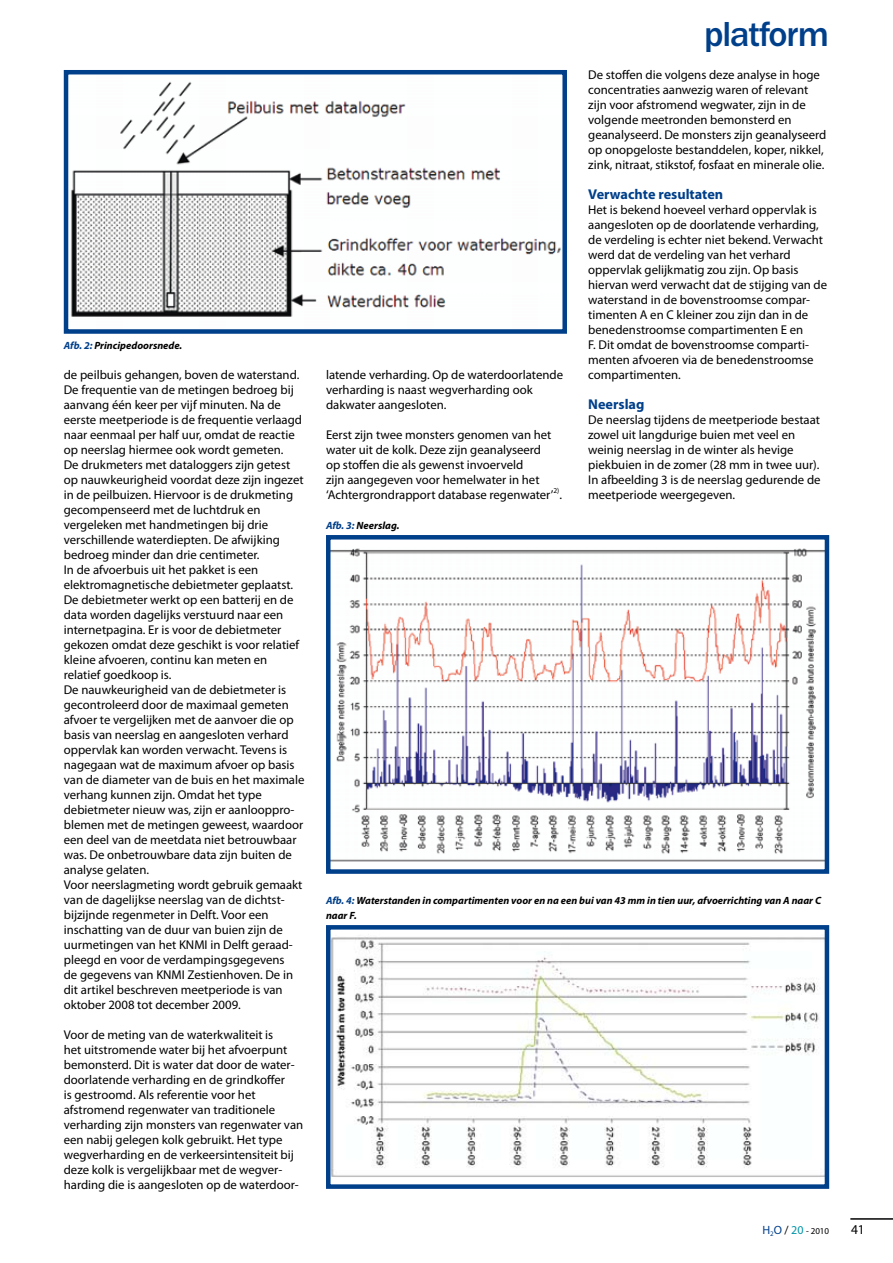
<style>
.page{position:relative;width:893px;height:1263px;background:#fff}
.page>*{position:absolute;margin:0;border:0;box-sizing:border-box;transform-origin:0 0}
.t1{font:500 36px "ITC Franklin Gothic Std";letter-spacing:-.03em;color:#003f8a}
.t2{font:700 14.25px "Myriad Pro";color:#003f8a}
.t3{font:13.5px "Myriad Pro";color:#000}
.t4{font:12.75px/15px "Myriad Pro";color:#000}
.t5{font:italic 700 10.5px/15px "Myriad Pro";color:#000}
.t6{font:9px "Myriad Pro";color:#000}
.s1{color:#003f8a}
.s2{font-size:12px;color:#003f8a}
.s3{font-size:12px}
.s4{font-size:12px;color:#0094a8}
</style>
<div class="page">
<hr style="left:850px;top:1219px;width:43px;height:1px;background:#000">
<img style="left:71px;top:82px;width:490px;height:235px">
<div style="left:64px;top:70px;width:503px;height:264px;border:4px solid #003f8a"></div>
<img style="left:331px;top:548px;width:493px;height:314px">
<div style="left:326px;top:535px;width:503px;height:339px;border:4px solid #003f8a"></div>
<img style="left:331px;top:934px;width:493px;height:243px">
<div style="left:326px;top:925px;width:503px;height:264px;border:4px solid #003f8a"></div>
<p class="t5" style="left:64px;top:338px;width:120px"><span class="s1">Afb. 2:</span> Principedoorsnede.</p>
<p class="t4" style="left:64px;top:367px;width:242px">de peilbuis gehangen, boven de waterstand.<br>De frequentie van de metingen bedroeg bij aanvang één keer per vijf minuten. Na de eerste meetperiode is de frequentie verlaagd naar eenmaal per half uur, omdat de reactie op neerslag hiermee ook wordt gemeten.<br>De drukmeters met dataloggers zijn getest op nauwkeurigheid voordat deze zijn ingezet in de peilbuizen. H iervoor is de drukmeting gecompenseerd met de luchtdruk en vergeleken met handmetingen bij drie verschillende waterdiepten. De afwijking bedroeg minder dan drie centimeter.<br>I n de afvoerbuis uit het pakket is een elektromagnetische debietmeter geplaatst.<br>De debietmeter werkt op een batterij en de data worden dagelijks verstuurd naar een internetpagina. Er is voor de debietmeter gekozen omdat deze geschikt is voor relatief kleine afvoeren, continu kan meten en relatief goedkoop is.<br>De nauwkeurigheid van de debietmeter is gecontroleerd door de maximaal gemeten afvoer te vergelijken met de aanvoer die op basis van neerslag en aangesloten verhard oppervlak kan worden verwacht. Tevens is nagegaan wat de maximum afvoer op basis van de diameter van de buis en het maximale verhang kunnen zijn. Omdat het type debietmeter nieuw was, zijn er aanlooppro&shy;blemen met de metingen geweest, waardoor een deel van de meetdata niet betrouwbaar was. De onbetrouwbare data zijn buiten de analyse gelaten.<br>Voor neerslagmeting wordt gebruik gemaakt van de dagelijkse neerslag van de dichtst&shy;bijzijnde regenmeter in Delft. Voor een inschatting van de duur van buien zijn de uurmetingen van het KNMI in Delft geraad&shy;pleegd en voor de verdampingsgegevens<br>de gegevens van KNMI Zestienhoven. De in dit artikel beschreven meetperiode is van oktober 2008 tot december 2009.</p>
<p class="t4" style="left:64px;top:1027px;width:241px">Voor de meting van de waterkwaliteit is<br>het uitstromende water bij het afvoerpunt bemonsterd. Dit is water dat door de water&shy;doorlatende verharding en de grindkoffer<br>is gestroomd. Als referentie voor het afstromend regenwater van traditionele verharding zijn monsters van regenwater van een nabij gelegen kolk gebruikt. Het type wegverharding en de verkeersintensiteit bij deze kolk is vergelijkbaar met de wegver&shy;harding die is aangesloten op de waterdoor-</p>
<p class="t4" style="left:326px;top:367px;width:239px">latende verharding. Op de waterdoorlatende verharding is naast wegverharding ook dakwater aangesloten.</p>
<p class="t4" style="left:326px;top:427px;width:238px">Eerst zijn twee monsters genomen van het water uit de kolk. Deze zijn geanalyseerd<br>op stoffen die als gewenst invoerveld<br>zijn aangegeven voor hemelwater in het ‘Achtergrondrapport database regenwater’<sup>2)</sup>.</p>
<p class="t5" style="left:326px;top:518px;width:75px"><span class="s1">Afb. 3:</span> Neerslag.</p>
<h1 class="t1" style="left:704px;top:14px;width:126px">platform</h1>
<p class="t4" style="left:588px;top:67px;width:240px">De stoffen die volgens deze analyse in hoge concentraties aanwezig waren of relevant zijn voor afstromend wegwater, zijn in de volgende meetronden bemonsterd en geanalyseerd. De monsters zijn geanalyseerd op onopgeloste bestanddelen, koper, nikkel, zink, nitraat, stikstof, fosfaat en minerale olie.</p>
<p class="t2" style="left:588px;top:186px;width:137px">Verwachte resultaten</p>
<p class="t4" style="left:588px;top:202px;width:240px">Het is bekend hoeveel verhard oppervlak is aangesloten op de doorlatende verharding, de verdeling is echter niet bekend. Verwacht werd dat de verdeling van het verhard oppervlak gelijkmatig zou zijn. Op basis hiervan werd verwacht dat de stijging van de waterstand in de bovenstroomse compar&shy;timenten A en C kleiner zou zijn dan in de benedenstroomse compartimenten E en<br>F. Dit omdat de bovenstroomse comparti&shy;menten afvoeren via de benedenstroomse compartimenten.</p>
<p class="t2" style="left:588px;top:396px;width:58px">Neerslag</p>
<p class="t4" style="left:588px;top:412px;width:234px">De neerslag tijdens de meetperiode bestaat zowel uit langdurige buien met veel en weinig neerslag in de winter als hevige piekbuien in de zomer (28 mm in twee uur).<br>I n afbeelding 3 is de neerslag gedurende de meetperiode weergegeven.</p>
<p class="t5" style="left:326px;top:893px;width:497px"><span class="s1">Afb. 4:</span> Waterstanden in compartimenten voor en na een bui van 43 mm in tien uur, afvoerrichting van A naar C naar F.</p>
<p class="t6" style="left:762px;top:1226px;width:68px"><span class="s2">H</span> <sub>2</sub><span class="s2">O</span> <span class="s3">/</span> <span class="s4">20</span> - 2010</p>
<p class="t3" style="left:851px;top:1222px;width:15px">41</p>
</div>
